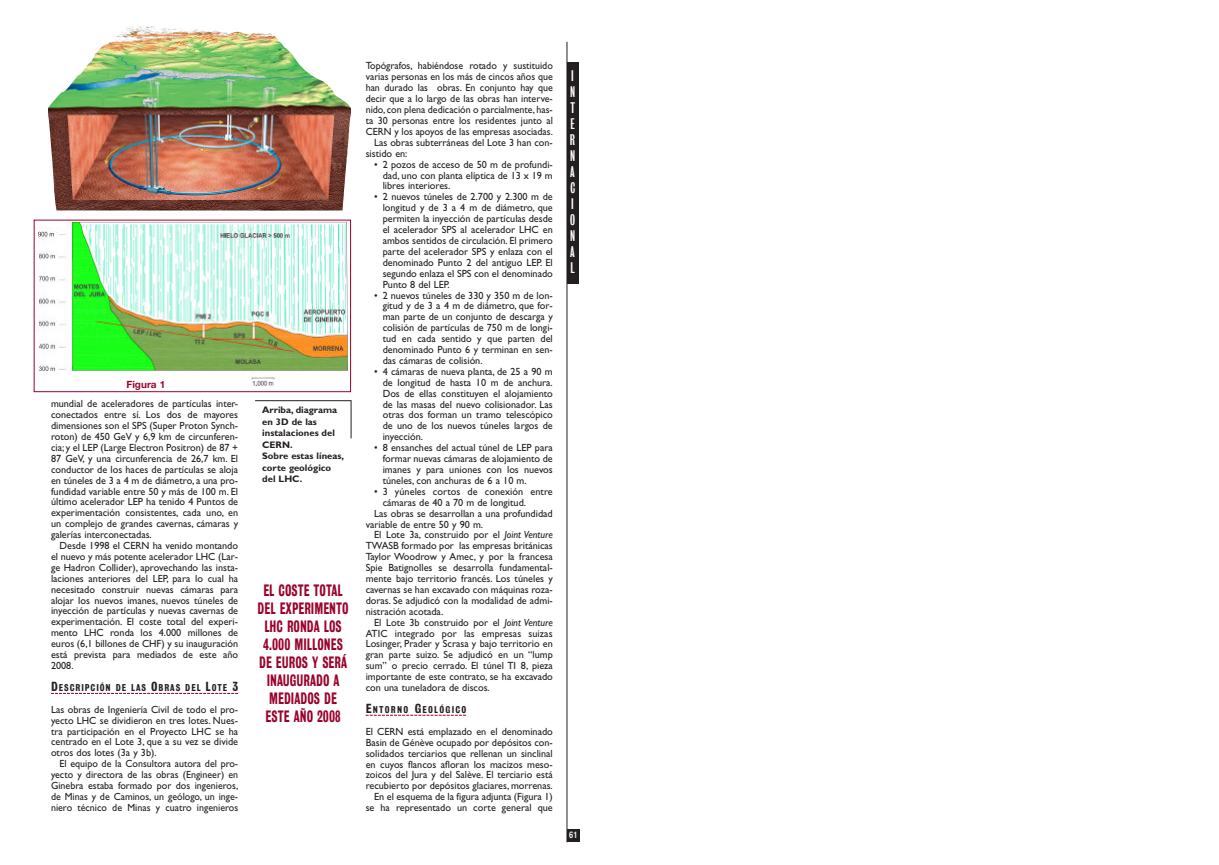
<style>
.page{position:relative;width:1219px;height:865px;background:#fff}
.page>*{position:absolute;margin:0;border:0;box-sizing:border-box;transform-origin:0 0}
.t1{font:15px/18px "Grot Eight";color:#9a022b;text-align:center;scale:.8 1}
.t2{font:14px/16px "Grot Seven Cond";color:#fff;text-align:justify}
.t3{font:10.4px/10.9px "Gill Sans";color:#231f20;text-align:justify}
.t4{font:10.4px/10.9px "Gill Sans";color:#231f20;text-align:justify;scale:.96 1}
.t5{font:700 10px "Helvetica Neue";color:#9a022b}
.t6{font:700 9.5px/11.4px "Gill Sans";color:#231f20}
.t7{font:9px "Grot Eight";letter-spacing:.1em;color:#231f20}
.t8{font:9px "Grot Eight";letter-spacing:.135em;color:#231f20}
.t9{font:700 9px "Helvetica CY";color:#fff}
.s1{font-size:12px}
.s2{font-style:italic}
</style>
<div class="page">
<hr style="left:567px;top:42px;width:1px;height:800px;background:#231f20">
<div style="left:567px;top:829px;width:13px;height:13px;background:#231f20"></div>
<hr style="left:255px;top:400px;width:96px;height:1px;background:#231f20">
<hr style="left:351px;top:400px;width:1px;height:38px;background:#231f20">
<svg style="left:51px;top:693px;width:187px;height:1px"></svg>
<div style="left:567px;top:62px;width:11px;height:221px;background:#231f20"></div>
<img style="left:49px;top:28px;width:302px;height:183px">
<img style="left:48px;top:26px;width:111px;height:99px">
<img style="left:36px;top:222px;width:312px;height:164px">
<div style="left:34px;top:220px;width:317px;height:172px;border:1px solid #9a022b"></div>
<svg style="left:366px;top:714px;width:100px;height:1px"></svg>
<p class="t5" style="left:126px;top:380px;width:40px">Figura 1</p>
<p class="t3" style="left:51px;top:399px;width:189px">mundial de aceleradores de partículas inter&shy;conectados entre sí. Los dos de mayores dimensiones son el SPS (Super Proton Synch&shy;roton) de 450 GeV y 6,9 km de circunferen&shy;cia; y el LEP (Large Electron Positron) de 87 + 87 GeV, y una circunferencia de 26,7 km. El conductor de los haces de partículas se aloja en túneles de 3 a 4 m de diámetro, a una pro&shy;fundidad variable entre 50 y más de 100 m. El último acelerador LEP ha tenido 4 Puntos de experimentación consistentes, cada uno, en un complejo de grandes cavernas, cámaras y galerías interconectadas.</p>
<p class="t3" style="left:51px;top:541px;width:189px;text-indent:9px">Desde 1998 el CERN ha venido montando el nuevo y más potente acelerador LHC (Lar&shy;ge Hadron Collider), aprovechando las insta&shy;laciones anteriores del LEP, para lo cual ha necesitado construir nuevas cámaras para alojar los nuevos imanes, nuevos túneles de inyección de partículas y nuevas cavernas de experimentación. El coste total del experi&shy;mento LHC ronda los 4.000 millones de euros (6,1 billones de CHF) y su inauguración está prevista para mediados de este año 2008.</p>
<p class="t7" style="left:51px;top:682px;width:189px"><span class="s1">D</span>ESCRIPCIÓN DE LAS <span class="s1">O</span>BRAS DEL <span class="s1">L</span>OTE <span class="s1">3</span></p>
<p class="t3" style="left:51px;top:704px;width:189px">Las obras de Ingeniería Civil de todo el pro&shy;yecto LHC se dividieron en tres lotes. Nues&shy;tra participación en el Proyecto LHC se ha centrado en el Lote 3, que a su vez se divide otros dos lotes (3a y 3b).</p>
<p class="t4" style="left:51px;top:759px;width:196px;text-indent:9px">El equipo de la Consultora autora del pro&shy;yecto y directora de las obras (Engineer) en Ginebra estaba formado por dos ingenieros, de Minas y de Caminos, un geólogo, un inge&shy;niero técnico de Minas y cuatro ingenieros</p>
<p class="t6" style="left:262px;top:405px;width:83px">Arriba, diagrama en 3D de las instalaciones del<br>CERN.<br>Sobre estas líneas, corte geológico del LHC.</p>
<h1 class="t1" style="left:258px;top:581px;width:115px">EL COSTE TOTAL<br>DEL EXPERIMENTO<br>LHC RONDA LOS<br>4.000 MILLONES<br>DE EUROS Y SERÁ<br>INAUGURADO A<br>MEDIADOS DE<br>ESTE AÑO 2008</h1>
<p class="t4" style="left:366px;top:61px;width:196px">Topógrafos, habiéndose rotado y sustituido</p>
<p class="t4" style="left:366px;top:72px;width:196px">varias personas en los más de cincos años que</p>
<p class="t4" style="left:366px;top:83px;width:196px">han durado las obras. En conjunto hay que</p>
<p class="t4" style="left:366px;top:94px;width:196px">decir que a lo largo de las obras han interve-</p>
<p class="t4" style="left:366px;top:105px;width:196px">nido, con plena dedicación o parcialmente, has-</p>
<p class="t4" style="left:366px;top:116px;width:196px">ta 30 personas entre los residentes junto al</p>
<p class="t4" style="left:366px;top:127px;width:197px">CERN y los apoyos de las empresas asociadas.</p>
<p class="t3" style="left:374px;top:138px;width:180px">Las obras subterráneas del Lote 3 han con-</p>
<p class="t3" style="left:366px;top:149px;width:43px">sistido en:</p>
<p class="t3" style="left:383px;top:160px;width:172px;text-indent:-9px">• 2 pozos de acceso de 50 m de profundi&shy;dad, uno con planta elíptica de 13 x 19 m libres interiores.</p>
<p class="t3" style="left:383px;top:192px;width:172px;text-indent:-9px">• 2 nuevos túneles de 2.700 y 2.300 m de longitud y de 3 a 4 m de diámetro, que permiten la inyección de partículas desde el acelerador SPS al acelerador LHC en ambos sentidos de circulación. El primero parte del acelerador SPS y enlaza con el denominado Punto 2 del antiguo LEP. El segundo enlaza el SPS con el denominado Punto 8 del LEP.</p>
<p class="t3" style="left:383px;top:290px;width:172px;text-indent:-9px">• 2 nuevos túneles de 330 y 350 m de lon&shy;gitud y de 3 a 4 m de diámetro, que for&shy;man parte de un conjunto de descarga y colisión de partículas de 750 m de longi&shy;tud en cada sentido y que parten del denominado Punto 6 y terminan en sen&shy;das cámaras de colisión.</p>
<p class="t3" style="left:383px;top:367px;width:172px;text-indent:-9px">• 4 cámaras de nueva planta, de 25 a 90 m de longitud de hasta 10 m de anchura.<br>Dos de ellas constituyen el alojamiento de las masas del nuevo colisionador. Las otras dos forman un tramo telescópico de uno de los nuevos túneles largos de inyección.</p>
<p class="t3" style="left:383px;top:443px;width:172px;text-indent:-9px">• 8 ensanches del actual túnel de LEP para formar nuevas cámaras de alojamiento de imanes y para uniones con los nuevos túneles, con anchuras de 6 a 10 m.</p>
<p class="t3" style="left:374px;top:487px;width:180px">• 3 yúneles cortos de conexión entre</p>
<p class="t3" style="left:383px;top:497px;width:145px">cámaras de 40 a 70 m de longitud.</p>
<p class="t3" style="left:374px;top:508px;width:180px">Las obras se desarrollan a una profundidad</p>
<p class="t3" style="left:366px;top:519px;width:119px">variable de entre 50 y 90 m.</p>
<p class="t3" style="left:374px;top:530px;width:180px">El Lote 3a, construido por el <span class="s2">Joint Venture</span></p>
<p class="t3" style="left:366px;top:541px;width:189px">TWASB formado por las empresas británicas</p>
<p class="t3" style="left:366px;top:552px;width:189px">Taylor Woodrow y Amec, y por la francesa</p>
<p class="t3" style="left:366px;top:563px;width:189px">Spie Batignolles se desarrolla fundamental-</p>
<p class="t3" style="left:366px;top:574px;width:189px">mente bajo territorio francés. Los túneles y</p>
<p class="t3" style="left:366px;top:585px;width:189px">cavernas se han excavado con máquinas roza-</p>
<p class="t3" style="left:366px;top:596px;width:189px">doras. Se adjudicó con la modalidad de admi-</p>
<p class="t3" style="left:366px;top:606px;width:79px">nistración acotada.</p>
<p class="t3" style="left:374px;top:617px;width:180px">El Lote 3b construido por el <span class="s2">Joint Venture</span></p>
<p class="t3" style="left:366px;top:628px;width:188px">ATIC integrado por las empresas suizas</p>
<p class="t3" style="left:366px;top:639px;width:189px">Losinger, Prader y Scrasa y bajo territorio en</p>
<p class="t3" style="left:366px;top:650px;width:189px">gran parte suizo. Se adjudicó en un “lump</p>
<p class="t3" style="left:366px;top:661px;width:189px">sum” o precio cerrado. El túnel TI 8, pieza</p>
<p class="t3" style="left:366px;top:672px;width:189px">importante de este contrato, se ha excavado</p>
<p class="t3" style="left:366px;top:683px;width:126px">con una tuneladora de discos.</p>
<p class="t8" style="left:366px;top:704px;width:102px"><span class="s1">E</span>NTORNO <span class="s1">G</span>EOLÓGICO</p>
<p class="t3" style="left:366px;top:726px;width:189px;text-align:right">El CERN está emplazado en el denominado Basin de Génève ocupado por depósitos con&shy;solidados terciarios que rellenan un sinclinal en cuyos flancos afloran los macizos meso&shy;zoicos del Jura y del Salève. El terciario está recubierto por depósitos glaciares, morrenas.<br>En el esquema de la figura adjunta (Figura 1) se ha representado un corte general que</p>
<h2 class="t2" style="left:570px;top:68px;width:7px">I N T E R N A C I O N A L</h2>
<p class="t9" style="left:569px;top:829px;width:10px">61</p>
</div>
